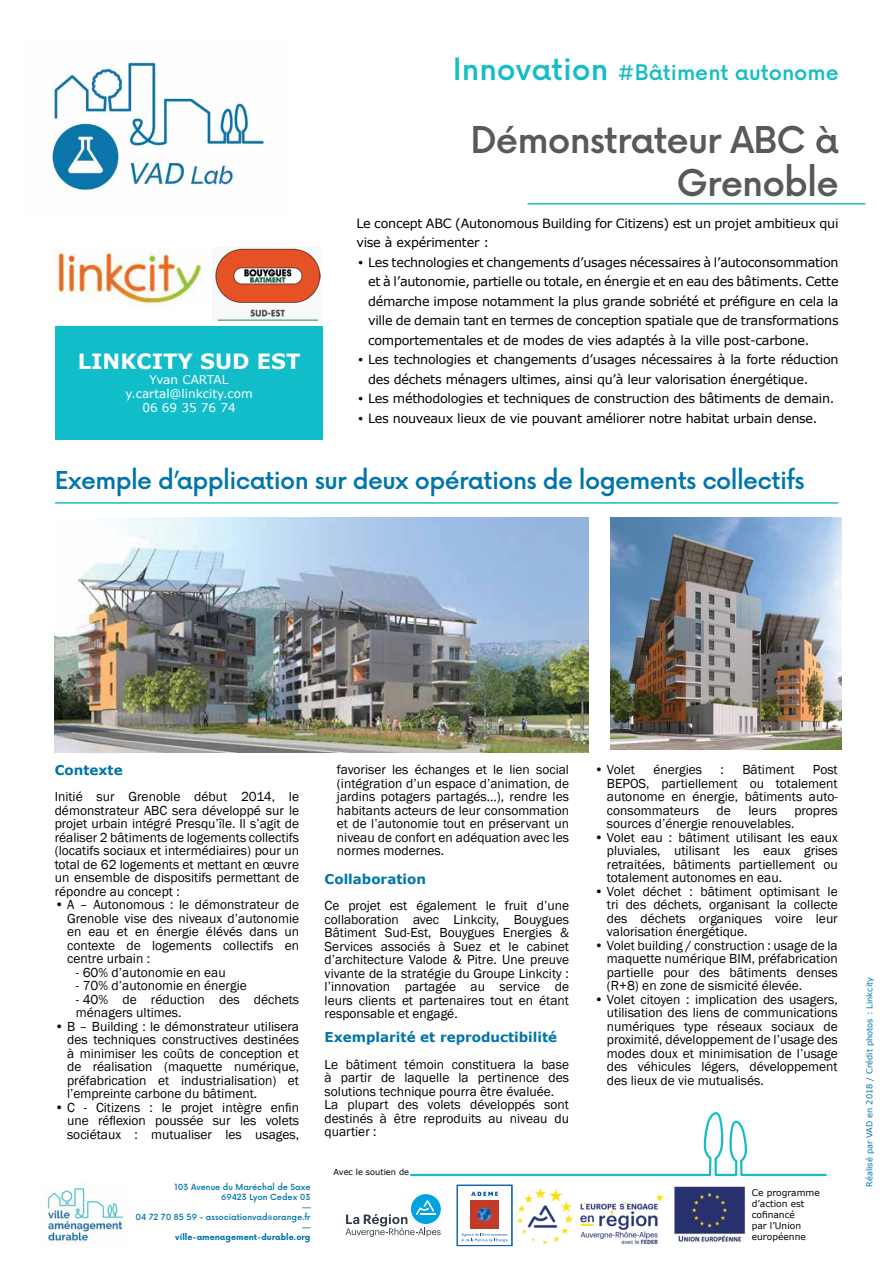
<style>
.page{position:relative;width:893px;height:1263px;background:#fff}
.page>*{position:absolute;margin:0;border:0;box-sizing:border-box;transform-origin:0 0}
.t1{font:500 36px/43.2px "Now";letter-spacing:-.025em;color:#58595b;text-align:right}
.t2{font:500 24px "Now";letter-spacing:-.025em;color:#0075a9}
.t3{font:500 21px "Now";color:#16bdc5}
.t4{font:700 21px "Verdana";color:#fff}
.t5{font:13.5px/13.5px "Franklin Gothic";color:#000;text-align:justify}
.t6{font:700 13.5px "Verdana";color:#0075a9}
.t7{font:12.75px/19.5px "Verdana";letter-spacing:-.02em;color:#000}
.t8{font:12px/14.4px "Verdana";color:#fff;text-align:center}
.t9{font:9.15px/10.9px "Verdana";color:#000}
.t10{font:500 8.25px/9.9px "Now";color:#0075a9;text-align:right}
.t11{font:8.25px "Verdana";color:#0075a9}
.t12{font:700 8.25px "Now";color:#0075a9}
.t13{font:8.25px "Verdana";color:#000}
.s1{font-size:30px}
.s2{font-family:"Franklin Gothic"}
</style>
<div class="page">
<hr style="left:528px;top:203px;width:337px;height:2px;background:#16bdc5">
<img style="left:52px;top:62px;width:214px;height:130px">
<div style="left:55px;top:326px;width:268px;height:113px;background:#10bdc8"></div>
<svg style="left:410px;top:1112px;width:417px;height:65px"></svg>
<img style="left:518px;top:1188px;width:145px;height:57px">
<img style="left:674px;top:1186px;width:72px;height:56px">
<div style="left:411px;top:1194px;width:30px;height:30px;background:#00a3e2;border-radius:50%"></div>
<svg style="left:346px;top:1200px;width:95px;height:37px"></svg>
<div style="left:457px;top:1185px;width:55px;height:61px;border:1px solid #0054a6"></div>
<div style="left:470px;top:1200px;width:29px;height:29px;background:#c13b28"></div>
<svg style="left:478px;top:1208px;width:13px;height:13px"></svg>
<svg style="left:471px;top:1192px;width:27px;height:4px"></svg>
<svg style="left:461px;top:1233px;width:47px;height:9px"></svg>
<img style="left:47px;top:1183px;width:79px;height:61px">
<hr style="left:55px;top:502px;width:783px;height:2px;background:#16bdc5">
<img style="left:54px;top:518px;width:534px;height:235px">
<img style="left:611px;top:518px;width:230px;height:231px">
<img style="left:52px;top:247px;width:152px;height:60px">
<img style="left:215px;top:248px;width:106px;height:73px">
<h3 class="t3" style="left:453px;top:56px;width:388px"><span class="s1">Innovation</span> #Bâtiment autonome</h3>
<h3 class="t4" style="left:78px;top:347px;width:224px">LINKCITY SUD EST</h3>
<p class="t8" style="left:125px;top:372px;width:129px">Yvan CARTAL y.cartal@linkcity.com<br>06 69 35 76 74</p>
<h1 class="t1" style="left:470px;top:116px;width:370px">Démonstrateur ABC à<br>Grenoble</h1>
<p class="t7" style="left:356px;top:213px;width:484px">Le concept ABC (Autonomous Building for Citizens) est un projet ambitieux qui vise à expérimenter :</p>
<p class="t7" style="left:368px;top:252px;width:472px;text-align:justify;text-indent:-12px"><span class="s2">•</span> Les technologies et changements d’usages nécessaires à l’autoconsommation et à l’autonomie, partielle ou totale, en énergie et en eau des bâtiments. Cette démarche impose notamment la plus grande sobriété et préfigure en cela la ville de demain tant en termes de conception spatiale que de transformations comportementales et de modes de vies adaptés à la ville post-carbone.</p>
<p class="t7" style="left:368px;top:350px;width:472px;text-indent:-12px"><span class="s2">•</span> Les technologies et changements d’usages nécessaires à la forte réduction des déchets ménagers ultimes, ainsi qu’à leur valorisation énergétique.</p>
<p class="t7" style="left:356px;top:389px;width:480px"><span class="s2">•</span> Les méthodologies et techniques de construction des bâtiments de demain.</p>
<p class="t7" style="left:356px;top:408px;width:463px"><span class="s2">•</span> Les nouveaux lieux de vie pouvant améliorer notre habitat urbain dense.</p>
<h2 class="t2" style="left:55px;top:462px;width:752px">Exemple d’application sur deux opérations de logements collectifs</h2>
<p class="t6" style="left:55px;top:760px;width:69px">Contexte</p>
<p class="t5" style="left:55px;top:790px;width:246px">Initié sur Grenoble début 2014, le démonstrateur ABC sera développé sur le projet urbain intégré Presqu’île. Il s’agit de réaliser 2 bâtiments de logements collectifs (locatifs sociaux et intermédiaires) pour un total de 62 logements et mettant en œuvre un ensemble de dispositifs permettant de répondre au concept :</p>
<p class="t5" style="left:67px;top:898px;width:234px;text-indent:-12px">• A – Autonomous : le démonstrateur de Grenoble vise des niveaux d’autonomie en eau et en énergie élévés dans un contexte de logements collectifs en centre urbain :</p>
<p class="t5" style="left:76px;top:966px;width:151px">- 60% d’autonomie en eau</p>
<p class="t5" style="left:76px;top:979px;width:172px">- 70% d’autonomie en énergie</p>
<p class="t5" style="left:76px;top:993px;width:225px">- 40% de réduction des déchets ménagers ultimes.</p>
<p class="t5" style="left:67px;top:1020px;width:234px;text-indent:-12px">• B – Building : le démonstrateur utilisera des techniques constructives destinées à minimiser les coûts de conception et de réalisation (maquette numérique, préfabrication et industrialisation) et l’empreinte carbone du bâtiment.</p>
<p class="t5" style="left:67px;top:1101px;width:234px;text-indent:-12px">• C - Citizens : le projet intègre enfin une réflexion poussée sur les volets sociétaux : mutualiser les usages,</p>
<p class="t10" style="left:135px;top:1182px;width:177px">103 Avenue du Maréchal de Saxe<br>69423 Lyon Cedex 03<br>—<br>04 72 70 85 59 - associationvad@orange.fr —</p>
<p class="t12" style="left:175px;top:1230px;width:137px">ville-amenagement-durable.org</p>
<p class="t5" style="left:337px;top:763px;width:234px">favoriser les échanges et le lien social (intégration d’un espace d’animation, de jardins potagers partagés…), rendre les habitants acteurs de leur consommation et de l’autonomie tout en préservant un niveau de confort en adéquation avec les normes modernes.</p>
<p class="t6" style="left:325px;top:870px;width:103px">Collaboration</p>
<p class="t5" style="left:325px;top:899px;width:246px">Ce projet est également le fruit d’une collaboration avec Linkcity, Bouygues Bâtiment Sud-Est, Bouygues Energies &amp; Services associés à Suez et le cabinet d’architecture Valode &amp; Pitre. Une preuve vivante de la stratégie du Groupe Linkcity : l’innovation partagée au service de leurs clients et partenaires tout en étant responsable et engagé.</p>
<p class="t6" style="left:325px;top:1028px;width:234px">Exemplarité et reproductibilité</p>
<p class="t5" style="left:325px;top:1058px;width:246px;text-align:left">Le bâtiment témoin constituera la base à partir de laquelle la pertinence des solutions technique pourra être évaluée.<br>La plupart des volets développés sont destinés à être reproduits au niveau du quartier :</p>
<p class="t13" style="left:333px;top:1166px;width:77px">Avec le soutien de</p>
<p class="t5" style="left:594px;top:763px;width:42px">• Volet</p>
<p class="t5" style="left:653px;top:763px;width:50px">énergies</p>
<p class="t5" style="left:721px;top:763px;width:5px">:</p>
<p class="t5" style="left:742px;top:763px;width:54px">Bâtiment</p>
<p class="t5" style="left:607px;top:763px;width:232px;text-indent:206px">Post BEPOS, partiellement ou totalement autonome en énergie, bâtiments auto&shy;consommateurs</p>
<p class="t5" style="left:717px;top:804px;width:16px">de</p>
<p class="t5" style="left:748px;top:804px;width:30px">leurs</p>
<p class="t5" style="left:607px;top:804px;width:232px;text-indent:187px">propres sources d’énergie renouvelables.</p>
<p class="t5" style="left:607px;top:831px;width:232px;text-indent:-12px">• Volet eau : bâtiment utilisant les eaux pluviales, utilisant les eaux grises retraitées, bâtiments partiellement ou totalement autonomes en eau.</p>
<p class="t5" style="left:607px;top:885px;width:232px;text-indent:-12px">• Volet déchet : bâtiment optimisant le tri des déchets, organisant la collecte des déchets organiques voire leur valorisation énergétique.</p>
<p class="t5" style="left:607px;top:939px;width:232px;text-indent:-12px">• Volet building / construction : usage de la maquette numérique BIM, préfabrication partielle pour des bâtiments denses (R+8) en zone de sismicité élevée.</p>
<p class="t5" style="left:607px;top:993px;width:232px;text-indent:-12px">• Volet citoyen : implication des usagers, utilisation des liens de communications numériques type réseaux sociaux de proximité, développement de l’usage des modes doux et minimisation de l’usage des véhicules légers, développement des lieux de vie mutualisés.</p>
<p class="t9" style="left:752px;top:1187px;width:70px">Ce programme d’action est cofinancé<br>par l’Union européenne</p>
<p class="t11" style="left:864px;top:1187px;width:211px;rotate:-90deg">Réalisé par VAD en 2018 / Crédit photos : Linkcity</p>
</div>
